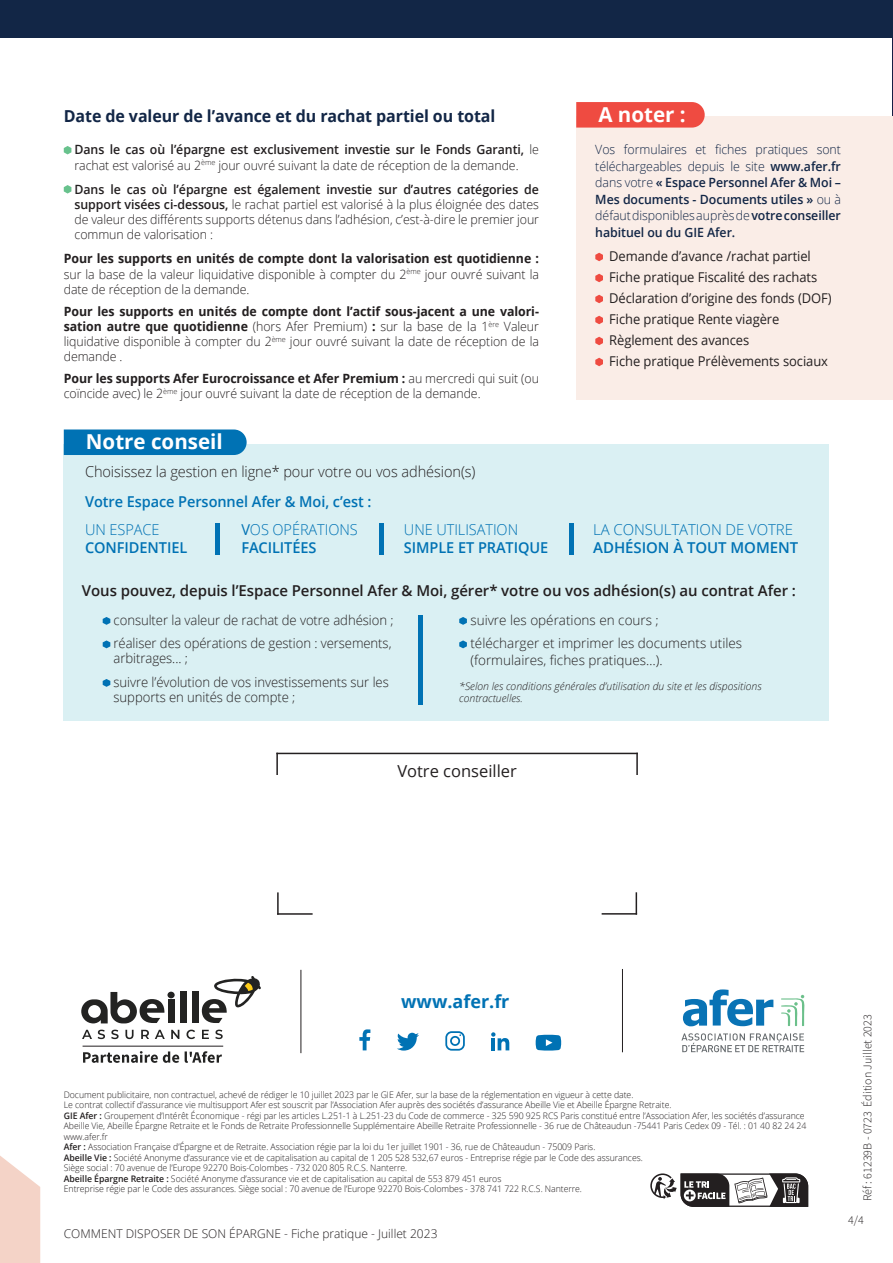
<style>
.page{position:relative;width:893px;height:1263px;background:#fff}
.page>*{position:absolute;margin:0;border:0;box-sizing:border-box;transform-origin:0 0}
.t1{font:700 20.55px "Open Sans";color:#fff}
.t2{font:700 18px "Open Sans";color:#0072b4}
.t3{font:700 16.5px "Open Sans";letter-spacing:-.005em;color:#122646}
.t4{font:16.5px "Open Sans";color:#231f20}
.t5{font:600 15px "Open Sans";letter-spacing:-.005em;color:#231f20}
.t6{font:600 15px "Open Sans";letter-spacing:-.005em;color:#0072b4}
.t7{font:300 15px/18px "Open Sans";letter-spacing:-.005em;color:#0072b4}
.t8{font:300 15px "Open Sans";letter-spacing:-.005em;color:#231f20}
.t9{font:300 13.5px/23.5px "Open Sans";letter-spacing:-.005em;color:#231f20}
.t10{font:13.5px/21px "Open Sans";letter-spacing:-.005em;color:#231f20;scale:.96 1}
.t11{font:300 12.75px/15.3px "Open Sans";letter-spacing:-.005em;color:#231f20;text-align:justify}
.t12{font:600 12.75px/16.5px "Open Sans";letter-spacing:-.005em;color:#122646;text-align:justify}
.t13{font:300 12px "Open Sans";color:#231f20}
.t14{font:300 12px "Source Sans Pro";color:#231f20}
.t15{font:italic 300 10.5px/12.6px "Open Sans";color:#231f20}
.t16{font:300 9px/10.5px "Open Sans";letter-spacing:-.005em;color:#231f20}
.s1{font-weight:600}
.s2{font-weight:700}
.s3{font-weight:400}
.s4{font-weight:300}
</style>
<div class="page">
<hr style="left:83px;top:1046px;width:140px;height:1px;background:#231f20">
<svg style="left:83px;top:1051px;width:96px;height:12px"></svg>
<svg style="left:185px;top:1051px;width:37px;height:12px"></svg>
<svg style="left:82px;top:1030px;width:10px;height:9px"></svg>
<svg style="left:98px;top:1030px;width:7px;height:9px"></svg>
<svg style="left:111px;top:1030px;width:8px;height:9px"></svg>
<svg style="left:125px;top:1030px;width:9px;height:9px"></svg>
<svg style="left:141px;top:1030px;width:8px;height:9px"></svg>
<svg style="left:155px;top:1030px;width:10px;height:9px"></svg>
<svg style="left:171px;top:1030px;width:8px;height:9px"></svg>
<svg style="left:186px;top:1030px;width:9px;height:9px"></svg>
<svg style="left:202px;top:1030px;width:7px;height:9px"></svg>
<svg style="left:215px;top:1030px;width:8px;height:9px"></svg>
<svg style="left:81px;top:992px;width:84px;height:31px"></svg>
<div style="left:168px;top:1000px;width:6px;height:23px;background:#232322"></div>
<div style="left:167px;top:992px;width:8px;height:6px;background:#232322;border-radius:50%"></div>
<div style="left:180px;top:992px;width:7px;height:31px;background:#232322"></div>
<div style="left:192px;top:992px;width:7px;height:31px;background:#232322"></div>
<svg style="left:202px;top:976px;width:59px;height:47px"></svg>
<svg style="left:683px;top:989px;width:90px;height:37px"></svg>
<svg style="left:781px;top:995px;width:24px;height:31px"></svg>
<svg style="left:681px;top:1033px;width:123px;height:19px"></svg>
<svg style="left:491px;top:1032px;width:18px;height:18px"></svg>
<svg style="left:359px;top:1029px;width:11px;height:21px"></svg>
<svg style="left:397px;top:1033px;width:22px;height:17px"></svg>
<svg style="left:445px;top:1031px;width:20px;height:20px"></svg>
<svg style="left:536px;top:1035px;width:25px;height:15px"></svg>
<hr style="left:301px;top:970px;width:1px;height:83px;background:#231f20">
<hr style="left:622px;top:969px;width:1px;height:83px;background:#231f20">
<hr style="left:277px;top:892px;width:2px;height:23px;background:#231f20">
<hr style="left:277px;top:913px;width:36px;height:2px;background:#231f20">
<hr style="left:602px;top:913px;width:35px;height:2px;background:#231f20">
<svg style="left:636px;top:892px;width:1px;height:23px"></svg>
<hr style="left:276px;top:753px;width:362px;height:1px;background:#231f20">
<hr style="left:276px;top:753px;width:2px;height:22px;background:#231f20">
<hr style="left:636px;top:753px;width:2px;height:22px;background:#231f20">
<svg style="left:0;top:1156px;width:40px;height:107px;background:#f5d9ce"></svg>
<hr style="left:892px;top:0;width:1px;height:177px;background:#161f45">
<div style="left:0;top:0;width:893px;height:37px;background:#122646"></div>
<svg style="left:64px;top:146px;width:7px;height:8px"></svg>
<svg style="left:64px;top:185px;width:7px;height:9px"></svg>
<div style="left:576px;top:117px;width:317px;height:283px;background:#faede7"></div>
<svg style="left:576px;top:102px;width:129px;height:26px;background:#ef5248"></svg>
<svg style="left:595px;top:253px;width:8px;height:8px"></svg>
<svg style="left:595px;top:274px;width:8px;height:8px"></svg>
<svg style="left:595px;top:295px;width:8px;height:8px"></svg>
<svg style="left:595px;top:316px;width:8px;height:8px"></svg>
<svg style="left:595px;top:337px;width:8px;height:8px"></svg>
<svg style="left:595px;top:358px;width:8px;height:8px"></svg>
<svg style="left:650px;top:1173px;width:159px;height:34px"></svg>
<div style="left:64px;top:444px;width:765px;height:277px;background:#daf0f3"></div>
<hr style="left:215px;top:523px;width:4px;height:31px;background:#0072b4">
<hr style="left:380px;top:523px;width:4px;height:31px;background:#0072b4">
<hr style="left:570px;top:523px;width:4px;height:31px;background:#0072b4">
<svg style="left:103px;top:617px;width:7px;height:8px"></svg>
<svg style="left:103px;top:640px;width:7px;height:8px"></svg>
<svg style="left:103px;top:679px;width:7px;height:8px"></svg>
<svg style="left:459px;top:617px;width:8px;height:8px"></svg>
<svg style="left:459px;top:640px;width:8px;height:8px"></svg>
<div style="left:64px;top:429px;width:183px;height:26px;background:#0072b4"></div>
<div style="left:418px;top:615px;width:5px;height:90px;background:#0072b4"></div>
<h3 class="t3" style="left:64px;top:104px;width:433px">Date de valeur de l’avance et du rachat partiel ou total</h3>
<h3 class="t11" style="left:75px;top:142px;width:466px"><span class="s1">Dans le cas où l’épargne est exclusivement investie sur le Fonds Garanti,</span> le rachat est valorisé au 2<sup>ème</sup> jour ouvré suivant la date de réception de la demande.</h3>
<p class="t11" style="left:75px;top:181px;width:466px"><span class="s1">Dans le cas où l’épargne est également investie sur d’autres catégories de support visées ci-dessous,</span> le rachat partiel est valorisé à la plus éloignée des dates de valeur des différents supports détenus dans l’adhésion, c’est-à-dire le premier jour commun de valorisation :</p>
<h3 class="t11" style="left:64px;top:251px;width:477px"><span class="s2">Pour les supports en unités de compte dont la valorisation est quotidienne : </span>sur la base de la valeur liquidative disponible à compter du 2<sup>ème</sup> jour ouvré suivant la date de réception de la demande.</h3>
<p class="t11" style="left:64px;top:303px;width:477px"><span class="s2">Pour les supports en unités de compte dont l’actif sous-jacent a une valori&shy;sation autre que quotidienne</span> (hors Afer Premium) <span class="s2">:</span> sur la base de la 1<sup>ère</sup> Valeur liquidative disponible à compter du 2<sup>ème</sup> jour ouvré suivant la date de réception de la demande .</p>
<h3 class="t11" style="left:64px;top:370px;width:477px"><span class="s2">Pour les supports Afer Eurocroissance et Afer Premium :</span> au mercredi qui suit (ou coïncide avec) le 2<sup>ème</sup> jour ouvré suivant la date de réception de la demande.</h3>
<h1 class="t1" style="left:86px;top:427px;width:138px">Notre conseil</h1>
<h3 class="t8" style="left:85px;top:461px;width:392px">Choisissez la gestion en ligne* pour votre ou vos adhésion(s)</h3>
<h3 class="t6" style="left:85px;top:491px;width:288px">Votre Espace Personnel Afer &amp; Moi, c’est :</h3>
<h3 class="t7" style="left:85px;top:520px;width:76px">UN ESPACE</h3>
<h3 class="t6" style="left:85px;top:537px;width:104px">CONFIDENTIEL</h3>
<h3 class="t7" style="left:241px;top:520px;width:118px"><span class="s3">V</span>OS OPÉRATIONS<br><span class="s1">FACILITÉES</span></h3>
<h3 class="t7" style="left:404px;top:520px;width:116px">UNE UTILISATION</h3>
<h3 class="t6" style="left:404px;top:537px;width:146px">SIMPLE ET PRATIQUE</h3>
<h1 class="t1" style="left:598px;top:100px;width:89px">A noter :</h1>
<h3 class="t12" style="left:595px;top:141px;width:247px"><span class="s4">Vos formulaires et fiches pratiques sont téléchargeables depuis le site</span> www.afer.fr <span class="s4">dans votre</span> « Espace Personnel Afer &amp; Moi – Mes documents - Documents utiles » <span class="s4">ou à défaut disponibles auprès de</span> votre conseiller habituel ou du GIE Afer.</h3>
<h3 class="t10" style="left:609px;top:245px;width:233px">Demande d’avance /rachat partiel Fiche pratique Fiscalité des rachats Déclaration d’origine des fonds (DOF)<br>Fiche pratique Rente viagère Règlement des avances<br>Fiche pratique Prélèvements sociaux</h3>
<h3 class="t7" style="left:593px;top:520px;width:201px">LA CONSULTATION DE VOTRE</h3>
<h3 class="t6" style="left:593px;top:537px;width:206px">ADHÉSION À TOUT MOMENT</h3>
<h3 class="t5" style="left:82px;top:580px;width:716px">Vous pouvez, depuis l’Espace Personnel Afer &amp; Moi, gérer* votre ou vos adhésion(s) au contrat Afer :</h3>
<h3 class="t9" style="left:114px;top:608px;width:281px">consulter la valeur de rachat de votre adhésion ; réaliser des opérations de gestion : versements,</h3>
<h3 class="t9" style="left:114px;top:646px;width:277px">arbitrages... ;<br>suivre l’évolution de vos investissements sur les</h3>
<h3 class="t9" style="left:114px;top:685px;width:183px">supports en unités de compte ;</h3>
<h3 class="t9" style="left:470px;top:608px;width:273px">suivre les opérations en cours ;<br>télécharger et imprimer les documents utiles</h3>
<h3 class="t9" style="left:470px;top:647px;width:194px">(formulaires, fiches pratiques…).</h3>
<p class="t15" style="left:459px;top:679px;width:304px">*Selon les conditions générales d’utilisation du site et les dispositions contractuelles.</p>
<h3 class="t4" style="left:397px;top:760px;width:121px">Votre conseiller</h3>
<h2 class="t2" style="left:401px;top:989px;width:110px">www.afer.fr</h2>
<p class="t16" style="left:64px;top:1089px;width:744px">Document publicitaire, non contractuel, achevé de rédiger le 10 juillet 2023 par le GIE Afer, sur la base de la réglementation en vigueur à cette date.<br>Le contrat collectif d’assurance vie multisupport Afer est souscrit par l’Association Afer auprès des sociétés d’assurance Abeille Vie et Abeille Épargne Retraite.<br><span class="s1">GIE Afer :</span> Groupement d’Intérêt Économique - régi par les articles L.251-1 à L.251-23 du Code de commerce - 325 590 925 RCS Paris constitué entre l’Association Afer, les sociétés d’assurance Abeille Vie, Abeille Épargne Retraite et le Fonds de Retraite Professionnelle Supplémentaire Abeille Retraite Professionnelle - 36 rue de Châteaudun -75441 Paris Cedex 09 - Tél. : 01 40 82 24 24 www.afer.fr<br><span class="s1">Afer :</span> Association Française d’Épargne et de Retraite. Association régie par la loi du 1er juillet 1901 - 36, rue de Châteaudun - 75009 Paris.<br><span class="s1">Abeille Vie :</span> Société Anonyme d’assurance vie et de capitalisation au capital de 1 205 528 532,67 euros - Entreprise régie par le Code des assurances.<br>Siège social : 70 avenue de l’Europe 92270 Bois-Colombes - 732 020 805 R.C.S. Nanterre.<br><span class="s1">Abeille Épargne Retraite :</span> Société Anonyme d’assurance vie et de capitalisation au capital de 553 879 451 euros<br>Entreprise régie par le Code des assurances. Siège social : 70 avenue de l’Europe 92270 Bois-Colombes - 378 741 722 R.C.S. Nanterre.</p>
<h3 class="t13" style="left:64px;top:1225px;width:375px">COMMENT DISPOSER DE SON ÉPARGNE - Fiche pratique - Juillet 2023</h3>
<h3 class="t14" style="left:860px;top:1201px;width:188px;rotate:-90deg">Réf : 61239B - 0723 Édition Juillet 2023</h3>
<h3 class="t14" style="left:848px;top:1212px;width:17px">4/4</h3>
</div>
